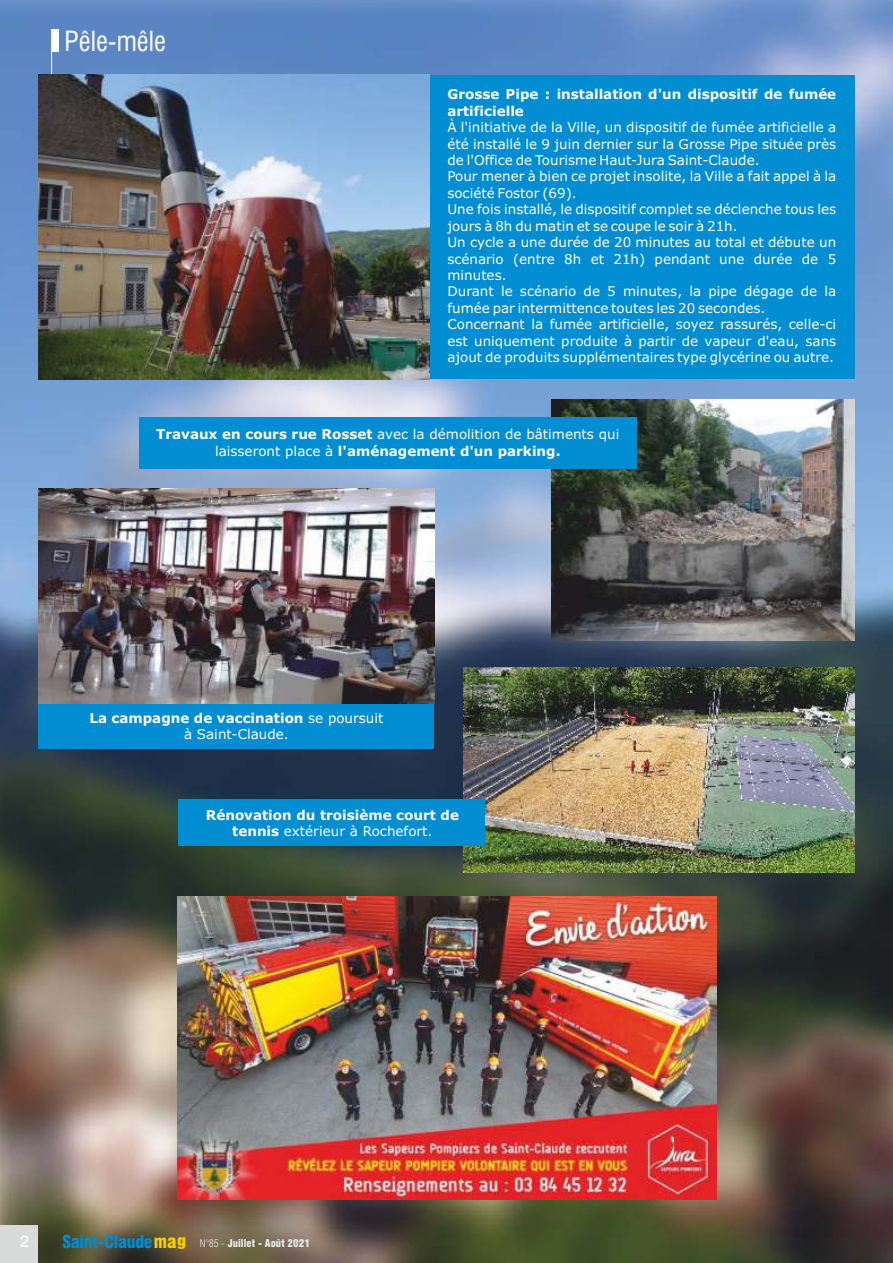
<style>
.page{position:relative;width:893px;height:1263px;background:#fff}
.page>*{position:absolute;margin:0;border:0;box-sizing:border-box;transform-origin:0 0}
.t1{font:condensed 27px "Swiss 721 BT";color:#fefefe}
.t2{font:500 16.5px "Swiss 721 BT";color:#fefefe}
.t3{font:13.5px/16.4px "Verdana";color:#fefefe}
.t4{font:700 13.5px/16.4px "Verdana";color:#fefefe;text-align:center}
.t5{font:900 condensed 10.5px "Swiss 721 BT";color:#ebecec}
.s1{font-weight:400}
.s2{font-weight:700}
.s3{font-size:17.4px;color:#008dd2}
.s4{font-size:18.15px;color:#fecc00}
.s5{font-size:15.3px;color:#fecc00}
.s6{font-weight:300}
</style>
<div class="page">
<img style="left:0;top:0;width:893px;height:1263px">
<div style="left:52px;top:29px;width:6px;height:23px;background:#fefefe"></div>
<hr style="left:51px;top:29px;width:1px;height:282px;background:#fefefe">
<div style="left:0;top:1225px;width:38px;height:38px;background:#d9dada"></div>
<div style="left:429px;top:75px;width:426px;height:304px;background:#008dd2"></div>
<img style="left:39px;top:75px;width:390px;height:304px">
<div style="left:39px;top:703px;width:395px;height:45px;background:#008dd2"></div>
<img style="left:39px;top:489px;width:395px;height:214px">
<img style="left:551px;top:399px;width:304px;height:241px">
<img style="left:463px;top:667px;width:392px;height:205px">
<img style="left:177px;top:897px;width:539px;height:303px">
<div style="left:178px;top:799px;width:307px;height:47px;background:#008dd2"></div>
<div style="left:139px;top:418px;width:498px;height:51px;background:#008dd2"></div>
<h1 class="t1" style="left:65px;top:30px;width:103px">Pêle-mêle</h1>
<p class="t4" style="left:447px;top:87px;width:390px;text-align:left">Grosse Pipe : installation d'un dispositif de fumée artificielle</p>
<p class="t3" style="left:447px;top:120px;width:390px">À l'initiative de la Ville, un dispositif de fumée artificielle a été installé le 9 juin dernier sur la Grosse Pipe située près de l'Office de Tourisme Haut-Jura Saint-Claude.<br>Pour mener à bien ce projet insolite, la Ville a fait appel à la société Fostor (69).<br>Une fois installé, le dispositif complet se déclenche tous les jours à 8h du matin et se coupe le soir à 21h.<br>Un cycle a une durée de 20 minutes au total et débute un scénario (entre 8h et 21h) pendant une durée de 5 minutes.<br>Durant le scénario de 5 minutes, la pipe dégage de la fumée par intermittence toutes les 20 secondes.<br>Concernant la fumée artificielle, soyez rassurés, celle-ci est uniquement produite à partir de vapeur d'eau, sans ajout de produits supplémentaires type glycérine ou autre.</p>
<p class="t4" style="left:156px;top:427px;width:465px">Travaux en cours rue Rosset <span class="s1">avec la démolition de bâtiments qui laisseront place à</span> l'aménagement d'un parking.</p>
<p class="t3" style="left:89px;top:711px;width:296px;text-align:center"><span class="s2">La campagne de vaccination</span> se poursuit à Saint-Claude.</p>
<p class="t4" style="left:206px;top:808px;width:255px">Rénovation du troisième court de tennis <span class="s1">extérieur à Rochefort.</span></p>
<p class="t2" style="left:20px;top:1235px;width:11px">2</p>
<p class="t5" style="left:62px;top:1239px;width:250px"><span class="s3">Saint-Claude</span><span class="s4">ma</span><span class="s5">g</span> <span class="s6">N°85 -</span> Juillet - Août 2021</p>
</div>
